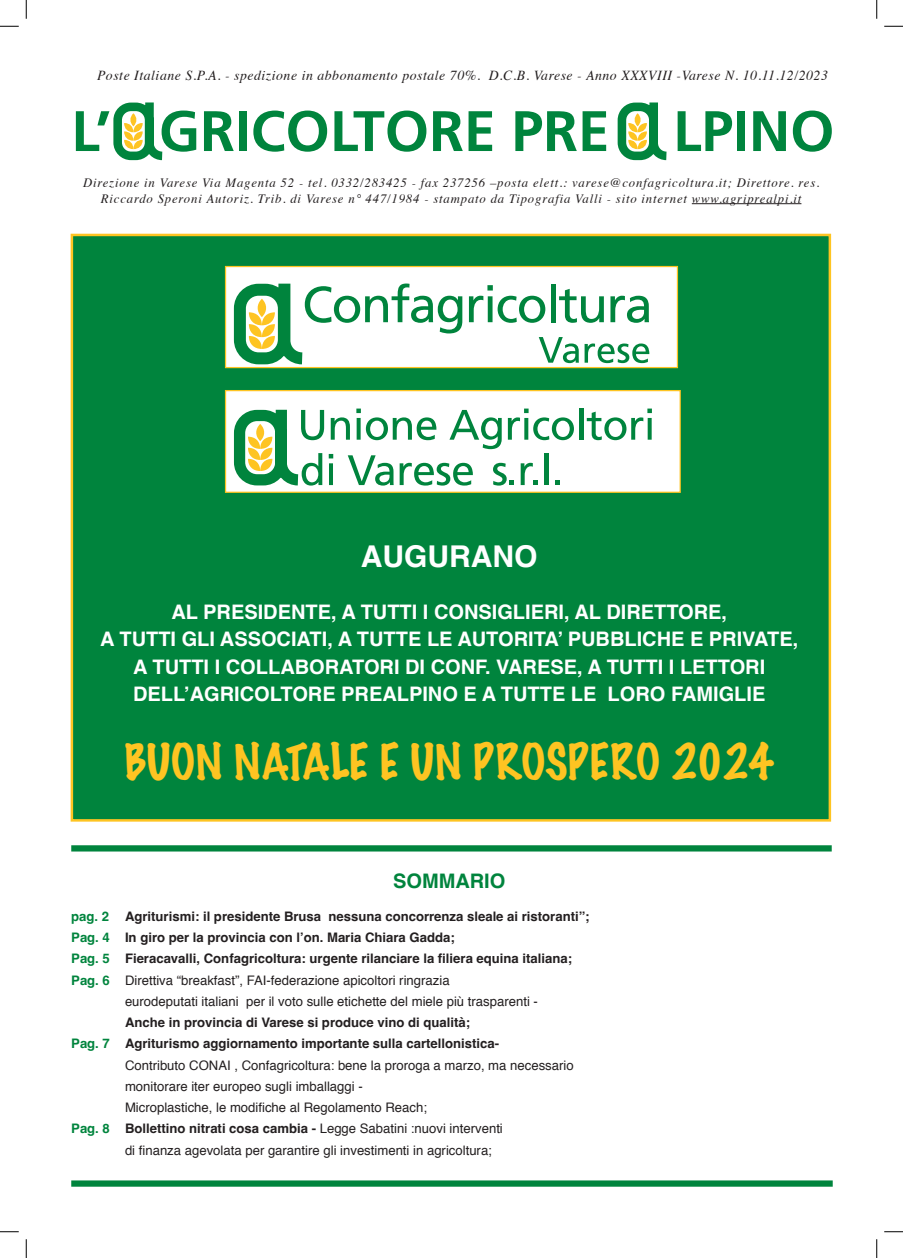
<style>
.page{position:relative;width:903px;height:1258px;background:#fff}
.page>*{position:absolute;margin:0;border:0;box-sizing:border-box;transform-origin:0 0}
.t1{font:700 57px "Frutiger";color:#00843d}
.t2{font:100 45px "Marker Felt";color:#fec422}
.t3{font:700 30px "Helvetica";color:#fff}
.t4{font:700 20px "Helvetica";color:#fff}
.t5{font:700 20px "Helvetica";color:#00843d}
.t6{font:italic 13.75px "Times";letter-spacing:.04em;color:#231f20}
.t7{font:13.12px "Helvetica";color:#231f20}
.t8{font:700 13.12px "Helvetica";color:#231f20}
.t9{font:italic 12.75px "Times";letter-spacing:.065em;color:#231f20}
.s1{color:#00843d}
.s2{font-weight:700;color:#00843d}
.s3{font-weight:700}
</style>
<div class="page">
<div style="left:71px;top:1180px;width:762px;height:6px;background:#00843d"></div>
<div style="left:71px;top:845px;width:761px;height:6px;background:#00843d"></div>
<svg style="left:113px;top:102px;width:50px;height:59px"></svg>
<svg style="left:617px;top:102px;width:50px;height:59px"></svg>
<hr style="left:692px;top:203px;width:109px;height:1px;background:#231f20">
<div style="left:71px;top:234px;width:760px;height:587px;background:#00843d;border:2px solid #fec422"></div>
<div style="left:226px;top:266px;width:451px;height:101px;background:#fff"></div>
<svg style="left:234px;top:283px;width:228px;height:81px"></svg>
<svg style="left:469px;top:285px;width:76px;height:38px"></svg>
<div style="left:551px;top:284px;width:5px;height:38px;background:#00843d"></div>
<svg style="left:559px;top:289px;width:45px;height:34px"></svg>
<svg style="left:610px;top:296px;width:39px;height:27px"></svg>
<svg style="left:539px;top:337px;width:40px;height:26px"></svg>
<svg style="left:585px;top:343px;width:64px;height:20px"></svg>
<div style="left:225px;top:266px;width:453px;height:102px;border:1px solid #fec422"></div>
<div style="left:226px;top:390px;width:454px;height:102px;background:#fff"></div>
<hr style="left:579px;top:407px;width:4px;height:32px;background:#00843d">
<svg style="left:587px;top:408px;width:65px;height:32px"></svg>
<svg style="left:234px;top:408px;width:340px;height:77px"></svg>
<div style="left:225px;top:390px;width:456px;height:103px;border:1px solid #fec422"></div>
<svg style="left:0;top:25px;width:19px;height:2px"></svg>
<svg style="left:884px;top:25px;width:19px;height:2px"></svg>
<svg style="left:0;top:1231px;width:19px;height:1px"></svg>
<svg style="left:884px;top:1231px;width:19px;height:1px"></svg>
<svg style="left:25px;top:0;width:2px;height:19px"></svg>
<svg style="left:25px;top:1239px;width:2px;height:18px"></svg>
<svg style="left:876px;top:0;width:1px;height:19px"></svg>
<svg style="left:876px;top:1239px;width:1px;height:18px"></svg>
<p class="t6" style="left:97px;top:64px;width:732px">Poste Italiane S.P.A. - spedizione in abbonamento postale 70%. D.C.B. Varese - Anno XXXVIII -Varese N. 10.11.12/2023</p>
<p class="t1" style="left:71px;top:98px;width:765px">L’ GRICOLTORE PRE LPINO</p>
<p class="t9" style="left:83px;top:172px;width:738px">Direzione in Varese Via Magenta 52 - tel. 0332/283425 - fax 237256 –posta elett.: varese@confagricoltura.it; Direttore. res.</p>
<p class="t9" style="left:101px;top:187px;width:702px">Riccardo Speroni Autoriz. Trib. di Varese n° 447/1984 - stampato da Tipografia Valli - sito internet www.agriprealpi.it</p>
<p class="t3" style="left:361px;top:538px;width:178px">AUGURANO</p>
<p class="t4" style="left:171px;top:599px;width:557px">AL PRESIDENTE, A TUTTI I CONSIGLIERI, AL DIRETTORE,</p>
<p class="t4" style="left:100px;top:627px;width:699px">A TUTTI GLI ASSOCIATI, A TUTTE LE AUTORITA’ PUBBLICHE E PRIVATE,</p>
<p class="t4" style="left:133px;top:654px;width:633px">A TUTTI I COLLABORATORI DI CONF. VARESE, A TUTTI I LETTORI</p>
<p class="t4" style="left:133px;top:682px;width:634px">DELL’AGRICOLTORE PREALPINO E A TUTTE LE LORO FAMIGLIE</p>
<p class="t2" style="left:124px;top:726px;width:651px">BUON NATALE E UN PROSPERO 2024</p>
<p class="t5" style="left:393px;top:869px;width:114px">SOMMARIO</p>
<p class="t8" style="left:71px;top:908px;width:520px"><span class="s1">pag. 2</span> Agriturismi: il presidente Brusa nessuna concorrenza sleale ai ristoranti”;</p>
<p class="t8" style="left:71px;top:929px;width:385px"><span class="s1">Pag. 4</span> In giro per la provincia con l’on. Maria Chiara Gadda;</p>
<p class="t8" style="left:71px;top:950px;width:502px"><span class="s1">Pag. 5</span> Fieracavalli, Confagricoltura: urgente rilanciare la filiera equina italiana;</p>
<p class="t7" style="left:71px;top:969px;width:380px"><span class="s2">Pag. 6</span> Direttiva “breakfast”, FAI-federazione apicoltori ringrazia</p>
<p class="t7" style="left:125px;top:990px;width:414px">eurodeputati italiani per il voto sulle etichette del miele più trasparenti -</p>
<p class="t8" style="left:125px;top:1014px;width:347px">Anche in provincia di Varese si produce vino di qualità;</p>
<p class="t8" style="left:71px;top:1035px;width:429px"><span class="s1">Pag. 7</span> Agriturismo aggiornamento importante sulla cartellonistica-</p>
<p class="t7" style="left:125px;top:1054px;width:450px">Contributo CONAI , Confagricoltura: bene la proroga a marzo, ma necessario</p>
<p class="t7" style="left:125px;top:1075px;width:239px">monitorare iter europeo sugli imballaggi -</p>
<p class="t7" style="left:125px;top:1097px;width:303px">Microplastiche, le modifiche al Regolamento Reach;</p>
<p class="t7" style="left:71px;top:1118px;width:433px"><span class="s2">Pag. 8</span> <span class="s3">Bollettino nitrati cosa cambia -</span> Legge Sabatini :nuovi interventi</p>
<p class="t7" style="left:125px;top:1139px;width:368px">di finanza agevolata per garantire gli investimenti in agricoltura;</p>
</div>
